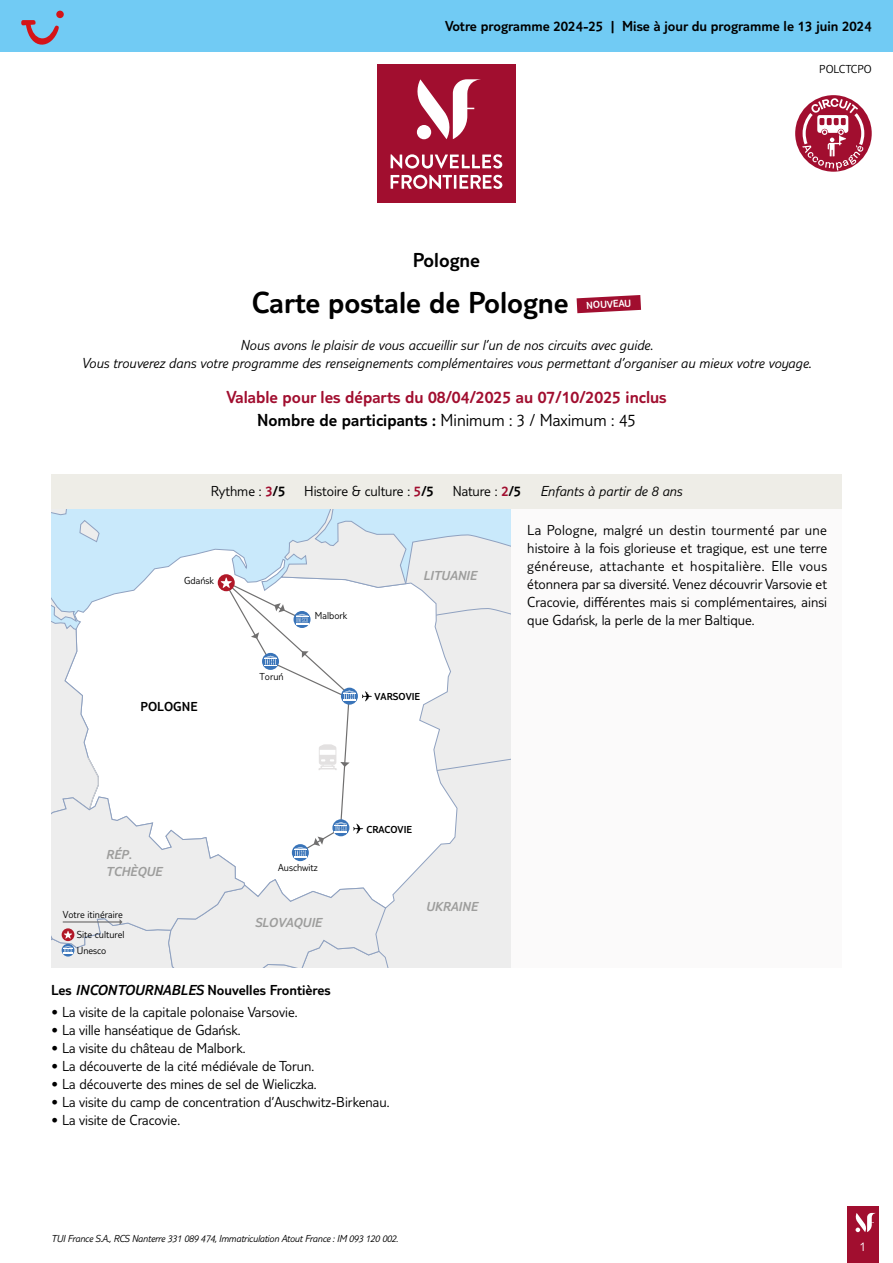
<style>
.page{position:relative;width:893px;height:1263px;background:#fff}
.page>*{position:absolute;margin:0;border:0;box-sizing:border-box;transform-origin:0 0}
.t1{font:300 31.5px "TUI Type";color:#000}
.t2{font:300 21px "TUI Type";color:#000}
.t3{font:300 18px/23.7px "TUI Type";color:#a10e2f;text-align:center}
.t4{font:300 15px/18px "TUI Type";color:#000;text-align:justify}
.t5{font:italic 300 15px/18px "TUI Type";color:#000;text-align:center}
.t6{font:300 15px "TUI Type";color:#000}
.t7{font:italic 300 13.5px/16.2px "TUI Type";color:#9d9d9c}
.t8{font:300 13.5px "TUI Type";color:#000}
.t9{font:300 13.5px "TUI Type";color:#fff}
.t10{font:300 12px "TUI Type";letter-spacing:-.005em;color:#000}
.t11{font:italic 300 10.5px "TUI Type";letter-spacing:-.02em;color:#000}
.t12{font:300 10.5px/20.4px "TUI Type";color:#000;text-align:right}
.t13{font:300 10.5px "TUI Type";color:#000}
.t14{font:300 10.5px "TUI Type";color:#fff}
.s1{color:#000}
.s2{color:#a10e2f}
.s3{font-style:inherit}
.s4{font-style:normal}
.s5{font-style:normal;color:#a10e2f}
.s6{font-style:italic}
</style>
<div class="page">
<div style="left:847px;top:1206px;width:32px;height:57px;background:#a10e2f"></div>
<svg style="left:855px;top:1213px;width:21px;height:19px"></svg>
<div style="left:51px;top:508px;width:791px;height:459px;background:#fbfafa"></div>
<div style="left:0;top:0;width:893px;height:51px;background:#71cbf4"></div>
<div style="left:377px;top:65px;width:139px;height:138px;background:#a10e2f"></div>
<svg style="left:391px;top:154px;width:111px;height:15px"></svg>
<svg style="left:391px;top:175px;width:111px;height:14px"></svg>
<svg style="left:416px;top:79px;width:65px;height:60px"></svg>
<svg style="left:577px;top:295px;width:64px;height:18px"></svg>
<svg style="left:51px;top:508px;width:459px;height:459px"></svg>
<div style="left:51px;top:474px;width:791px;height:34px;background:#eeede7"></div>
<svg style="left:21px;top:20px;width:38px;height:25px"></svg>
<div style="left:56px;top:11px;width:8px;height:7px;background:#d51317;border-radius:50%"></div>
<div style="left:795px;top:95px;width:77px;height:77px;background:#a10e2f;border-radius:50%"></div>
<svg style="left:801px;top:98px;width:65px;height:73px"></svg>
<p class="t6" style="left:445px;top:18px;width:428px">Votre programme 2024-25 | Mise à jour du programme le 13 juin 2024</p>
<p class="t10" style="left:819px;top:62px;width:54px">POLCTCPO</p>
<h2 class="t2" style="left:413px;top:248px;width:69px">Pologne</h2>
<h1 class="t1" style="left:252px;top:285px;width:318px">Carte postale de Pologne</h1>
<p class="t14" style="left:586px;top:299px;width:47px;rotate:-3deg">NOUVEAU</p>
<p class="t5" style="left:82px;top:336px;width:731px">Nous avons le plaisir de vous accueillir sur l’un de nos circuits avec guide.<br>Vous trouverez dans votre programme des renseignements complémentaires vous permettant d’organiser au mieux votre voyage.</p>
<p class="t3" style="left:226px;top:384px;width:442px">Valable pour les départs du 08/04/2025 au 07/10/2025 inclus<br><span class="s1">Nombre de participants :</span> <span class="s1">Minimum : 3 / Maximum : 45</span></p>
<p class="t4" style="left:211px;top:482px;width:76px">Rythme : <span class="s2">3</span><span class="s3">/5</span></p>
<p class="t4" style="left:304px;top:482px;width:131px">Histoire &amp; culture : <span class="s2">5</span><span class="s3">/5</span></p>
<p class="t5" style="left:453px;top:482px;width:231px"><span class="s4">Nature :</span> <span class="s5">2</span><span class="s4">/5</span> Enfants à partir de 8 ans</p>
<p class="t12" style="left:184px;top:570px;width:31px">Gdańsk</p>
<p class="t8" style="left:141px;top:699px;width:58px">POLOGNE</p>
<p class="t12" style="left:259px;top:666px;width:26px">Toruń</p>
<p class="t12" style="left:315px;top:606px;width:34px">Malbork</p>
<p class="t7" style="left:423px;top:567px;width:55px">LITUANIE</p>
<p class="t13" style="left:375px;top:690px;width:47px">VARSOVIE</p>
<p class="t7" style="left:106px;top:847px;width:58px">RÉP.<br>TCHÈQUE</p>
<p class="t12" style="left:63px;top:904px;width:63px">Votre itinéraire<br>Site culturel</p>
<p class="t12" style="left:77px;top:940px;width:31px">Unesco</p>
<p class="t12" style="left:278px;top:857px;width:41px">Auschwitz</p>
<p class="t7" style="left:255px;top:915px;width:68px">SLOVAQUIE</p>
<p class="t13" style="left:367px;top:823px;width:47px">CRACOVIE</p>
<p class="t7" style="left:426px;top:898px;width:53px">UKRAINE</p>
<p class="t6" style="left:51px;top:981px;width:281px">Les <span class="s6">INCONTOURNABLES</span> Nouvelles Frontières</p>
<p class="t4" style="left:51px;top:1002px;width:248px">• La visite de la capitale polonaise Varsovie.</p>
<p class="t4" style="left:51px;top:1020px;width:191px">• La ville hanséatique de Gdańsk.</p>
<p class="t4" style="left:51px;top:1038px;width:196px">• La visite du château de Malbork.</p>
<p class="t4" style="left:51px;top:1056px;width:265px">• La découverte de la cité médiévale de Torun.</p>
<p class="t4" style="left:51px;top:1074px;width:267px">• La découverte des mines de sel de Wieliczka.</p>
<p class="t4" style="left:51px;top:1092px;width:340px">• La visite du camp de concentration d’Auschwitz-Birkenau.</p>
<p class="t4" style="left:51px;top:1110px;width:131px">• La visite de Cracovie.</p>
<p class="t11" style="left:51px;top:1232px;width:349px">TUI France S.A., RCS Nanterre 331 089 474, Immatriculation Atout France : IM 093 120 002.</p>
<p class="t4" style="left:527px;top:521px;width:301px">La Pologne, malgré un destin tourmenté par une histoire à la fois glorieuse et tragique, est une terre généreuse, attachante et hospitalière. Elle vous étonnera par sa diversité. Venez découvrir Varsovie et Cracovie, différentes mais si complémentaires, ainsi que Gdańsk, la perle de la mer Baltique.</p>
<p class="t9" style="left:860px;top:1239px;width:8px">1</p>
</div>
